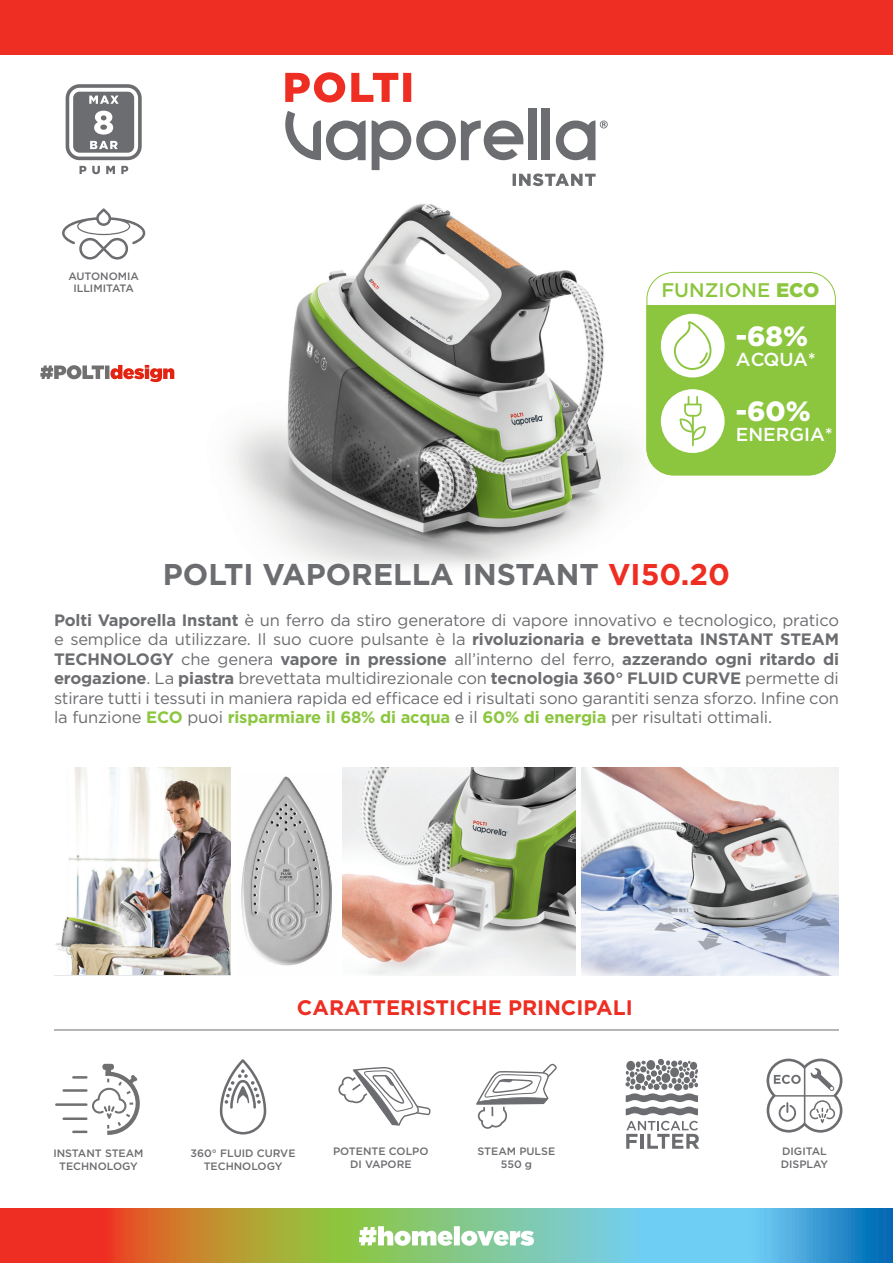
<style>
.page{position:relative;width:893px;height:1263px;background:#fff}
.page>*{position:absolute;margin:0;border:0;box-sizing:border-box;transform-origin:0 0}
.t1{font:700 30px "Gotham";color:#6c6d70}
.t2{font:900 27.75px "Gotham";color:#fff}
.t3{font:700 21px "Gotham";color:#ee2e22}
.t4{font:500 19.65px "Gotham";color:#8bc63e}
.t5{font:500 18.75px "Gotham";color:#fff}
.t6{font:16.5px/19.5px "Gotham";letter-spacing:-.01em;color:#6c6d70;text-align:justify}
.t7{font:500 10.65px/12.9px "Gotham";color:#6c6d70;text-align:center}
.s1{font-weight:900}
.s2{color:#ee2e22}
.s3{font-weight:700}
.s4{font-weight:700;color:#8bc63e}
</style>
<div class="page">
<img style="left:232px;top:155px;width:459px;height:412px">
<div style="left:0;top:0;width:893px;height:54px;background:#ee2e22"></div>
<hr style="left:54px;top:1030px;width:785px;height:1px;background:#6c6d70">
<svg style="left:0;top:1209px;width:893px;height:54px;background:#909d84"></svg>
<svg style="left:359px;top:1226px;width:175px;height:20px"></svg>
<div style="left:528px;top:109px;width:9px;height:51px;background:#6c6d70"></div>
<div style="left:542px;top:109px;width:8px;height:51px;background:#6c6d70"></div>
<svg style="left:285px;top:111px;width:81px;height:49px"></svg>
<svg style="left:285px;top:72px;width:126px;height:30px"></svg>
<svg style="left:372px;top:121px;width:236px;height:65px"></svg>
<img style="left:55px;top:767px;width:176px;height:208px">
<img style="left:342px;top:767px;width:233px;height:208px">
<img style="left:581px;top:767px;width:258px;height:208px">
<svg style="left:80px;top:166px;width:6px;height:8px"></svg>
<svg style="left:92px;top:166px;width:8px;height:8px"></svg>
<svg style="left:106px;top:166px;width:9px;height:8px"></svg>
<svg style="left:121px;top:166px;width:7px;height:8px"></svg>
<svg style="left:66px;top:84px;width:76px;height:76px"></svg>
<img style="left:241px;top:776px;width:91px;height:190px">
<hr style="left:56px;top:1103px;width:30px;height:3px;background:#707070">
<hr style="left:64px;top:1089px;width:22px;height:3px;background:#707070">
<hr style="left:64px;top:1117px;width:22px;height:3px;background:#707070">
<svg style="left:65px;top:1064px;width:75px;height:71px"></svg>
<svg style="left:220px;top:1059px;width:46px;height:75px"></svg>
<svg style="left:338px;top:1067px;width:93px;height:59px"></svg>
<svg style="left:476px;top:1063px;width:81px;height:66px"></svg>
<svg style="left:625px;top:1058px;width:73px;height:57px"></svg>
<svg style="left:626px;top:1121px;width:73px;height:28px"></svg>
<svg style="left:62px;top:208px;width:83px;height:52px"></svg>
<svg style="left:766px;top:1058px;width:76px;height:74px"></svg>
<svg style="left:40px;top:365px;width:134px;height:17px"></svg>
<div style="left:647px;top:272px;width:188px;height:203px;background:#8bc63e;border-radius:27px"></div>
<div style="left:661px;top:314px;width:64px;height:63px;background:#fff;border-radius:50%"></div>
<svg style="left:674px;top:321px;width:37px;height:49px"></svg>
<div style="left:661px;top:389px;width:64px;height:64px;background:#fff;border-radius:50%"></div>
<svg style="left:679px;top:396px;width:27px;height:50px"></svg>
<div style="left:629px;top:255px;width:216px;height:50px;background:#fff"></div>
<div style="left:646px;top:272px;width:190px;height:203px;border:1px solid #8bc63e;border-radius:27px"></div>
<p class="t7" style="left:68px;top:269px;width:72px">AUTONOMIA<br>ILLIMITATA</p>
<p class="t4" style="left:661px;top:279px;width:160px">FUNZIONE <span class="s1">ECO</span></p>
<h2 class="t2" style="left:736px;top:320px;width:74px">-68%</h2>
<p class="t5" style="left:736px;top:349px;width:82px">ACQUA*</p>
<h2 class="t2" style="left:736px;top:395px;width:77px">-60%</h2>
<p class="t5" style="left:736px;top:424px;width:99px">ENERGIA*</p>
<p class="t1" style="left:163px;top:555px;width:569px">POLTI VAPORELLA INSTANT <span class="s2">VI50.20</span></p>
<p class="t6" style="left:54px;top:610px;width:786px"><span class="s3">Polti Vaporella Instant</span> è un ferro da stiro generatore di vapore innovativo e tecnologico, pratico e semplice da utilizzare. Il suo cuore pulsante è la <span class="s3">rivoluzionaria e brevettata INSTANT STEAM TECHNOLOGY</span> che genera <span class="s3">vapore in pressione</span> all’interno del ferro, <span class="s3">azzerando ogni ritardo di erogazione</span>. La <span class="s3">piastra</span> brevettata multidirezionale con <span class="s3">tecnologia 360° FLUID CURVE</span> permette di stirare tutti i tessuti in maniera rapida ed efficace ed i risultati sono garantiti senza sforzo. Infine con la funzione <span class="s4">ECO</span> puoi <span class="s4">risparmiare il 68% di acqua</span> e il <span class="s4">60% di energia</span> per risultati ottimali.</p>
<p class="t3" style="left:297px;top:993px;width:337px">CARATTERISTICHE PRINCIPALI</p>
<p class="t7" style="left:53px;top:1146px;width:92px">INSTANT STEAM</p>
<p class="t7" style="left:59px;top:1159px;width:80px">TECHNOLOGY</p>
<p class="t7" style="left:191px;top:1146px;width:106px">360° FLUID CURVE</p>
<p class="t7" style="left:204px;top:1159px;width:80px">TECHNOLOGY</p>
<p class="t7" style="left:333px;top:1144px;width:97px">POTENTE COLPO<br>DI VAPORE</p>
<p class="t7" style="left:478px;top:1144px;width:79px">STEAM PULSE</p>
<p class="t7" style="left:501px;top:1157px;width:33px">550 g</p>
<p class="t7" style="left:782px;top:1144px;width:46px">DIGITAL</p>
<p class="t7" style="left:781px;top:1157px;width:49px">DISPLAY</p>
</div>
